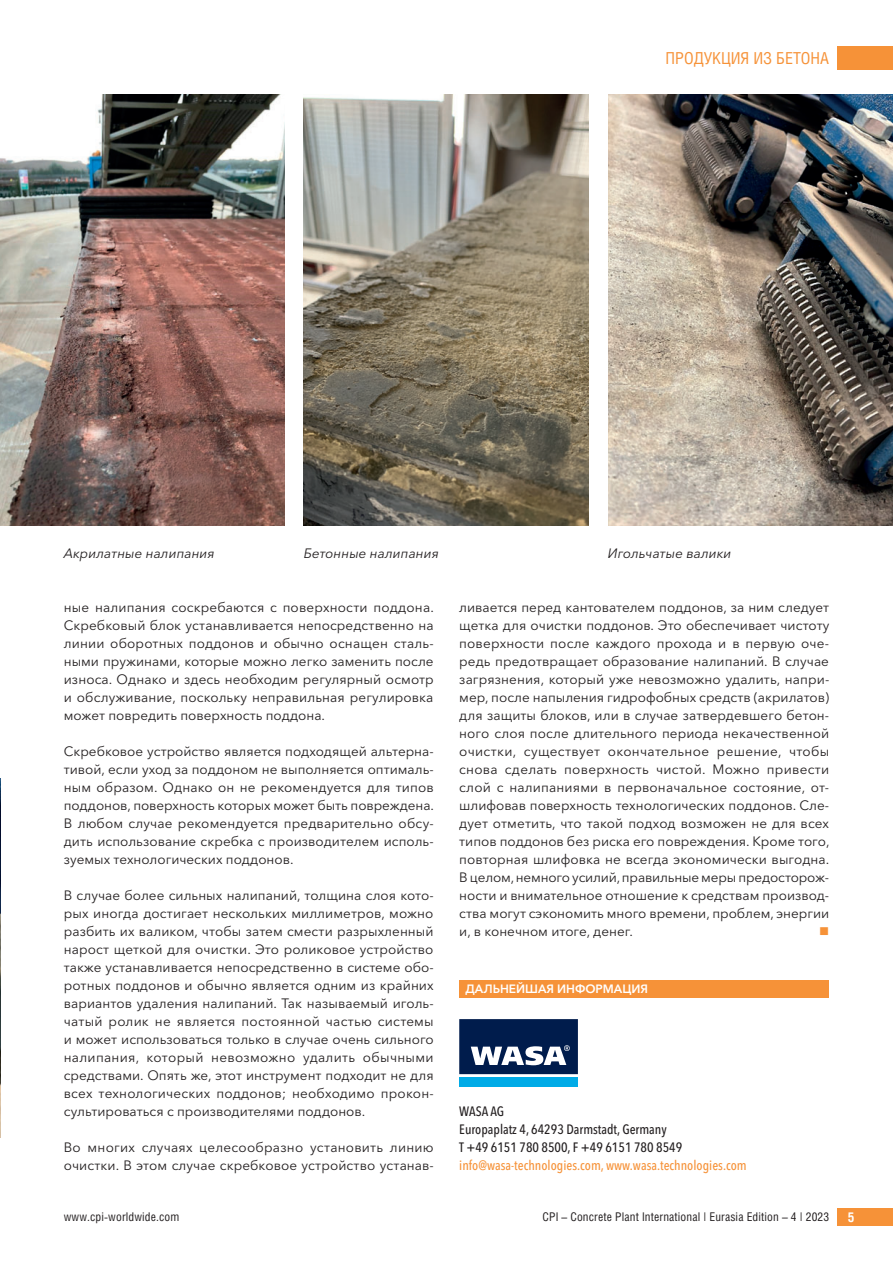
<style>
.page{position:relative;width:893px;height:1263px;background:#fff}
.page>*{position:absolute;margin:0;border:0;box-sizing:border-box;transform-origin:0 0}
.t1{font:16.5px "Helios Cond";color:#f69238}
.t2{font:13.5px/18px "Avenir Next Cyr";color:#231f20;text-align:justify}
.t3{font:500 condensed 13.5px/18px "Avenir Next LT Pro";color:#231f20}
.t4{font:500 condensed 13.5px "Avenir Next LT Pro";color:#f69238}
.t5{font:italic 13.5px "Avenir Next Cyr";color:#231f20}
.t6{font:700 13.5px "Helios Cond";color:#fff}
.t7{font:12px "Helios Cond";letter-spacing:.01em;color:#231f20}
.t8{font:600 12px "Avenir Next Cyr";color:#fff}
</style>
<div class="page">
<div style="left:838px;top:47px;width:55px;height:23px;background:#f69238"></div>
<div style="left:838px;top:1208px;width:55px;height:18px;background:#f69238"></div>
<img style="left:0;top:95px;width:285px;height:430px">
<img style="left:304px;top:95px;width:284px;height:430px">
<img style="left:608px;top:95px;width:285px;height:430px">
<div style="left:459px;top:980px;width:370px;height:17px;background:#f69238"></div>
<div style="left:459px;top:1019px;width:119px;height:55px;background:#001c4c"></div>
<div style="left:459px;top:1078px;width:119px;height:9px;background:#00abe7"></div>
<svg style="left:471px;top:1045px;width:99px;height:20px"></svg>
<img style="left:0;top:778px;width:1px;height:359px">
<p class="t1" style="left:665px;top:49px;width:165px">ПРОДУКЦИЯ ИЗ БЕТОНА</p>
<p class="t5" style="left:64px;top:545px;width:153px">Акрилатные налипания</p>
<p class="t5" style="left:304px;top:545px;width:137px">Бетонные налипания</p>
<p class="t5" style="left:608px;top:545px;width:125px">Игольчатые валики</p>
<p class="t2" style="left:64px;top:598px;width:372px">ные налипания соскребаются с поверхности поддона.<br>Скребковый блок устанавливается непосредственно на линии оборотных поддонов и обычно оснащен сталь&shy;ными пружинами, которые можно легко заменить после износа. Однако и здесь необходим регулярный осмотр и обслуживание, поскольку неправильная регулировка может повредить поверхность поддона.</p>
<p class="t2" style="left:64px;top:742px;width:372px">Скребковое устройство является подходящей альтерна&shy;тивой, если уход за поддоном не выполняется оптималь&shy;ным образом. Однако он не рекомендуется для типов поддонов, поверхность которых может быть повреждена.<br>В любом случае рекомендуется предварительно обсу&shy;дить использование скребка с производителем исполь&shy;зуемых технологических поддонов.</p>
<p class="t2" style="left:64px;top:886px;width:371px">В случае более сильных налипаний, толщина слоя кото&shy;рых иногда достигает нескольких миллиметров, можно разбить их валиком, чтобы затем смести разрыхленный нарост щеткой для очистки. Это роликовое устройство также устанавливается непосредственно в системе обо&shy;ротных поддонов и обычно является одним из крайних вариантов удаления налипаний. Так называемый иголь&shy;чатый ролик не является постоянной частью системы и может использоваться только в случае очень сильного налипания, который невозможно удалить обычными средствами. Опять же, этот инструмент подходит не для всех технологических поддонов; необходимо прокон&shy;сультироваться с производителями поддонов.</p>
<p class="t2" style="left:64px;top:1138px;width:372px">Во многих случаях целесообразно установить линию очистки. В этом случае скребковое устройство устанав-</p>
<p class="t2" style="left:459px;top:598px;width:372px">ливается перед кантователем поддонов, за ним следует щетка для очистки поддонов. Это обеспечивает чистоту поверхности после каждого прохода и в первую оче&shy;редь предотвращает образование налипаний. В случае загрязнения, который уже невозможно удалить, напри&shy;мер, после напыления гидрофобных средств (акрилатов) для защиты блоков, или в случае затвердевшего бетон&shy;ного слоя после длительного периода некачественной очистки, существует окончательное решение, чтобы снова сделать поверхность чистой. Можно привести слой с налипаниями в первоначальное состояние, от&shy;шлифовав поверхность технологических поддонов. Сле&shy;дует отметить, что такой подход возможен не для всех типов поддонов без риска его повреждения. Кроме того, повторная шлифовка не всегда экономически выгодна.<br>В целом, немного усилий, правильные меры предосторож&shy;ности и внимательное отношение к средствам производ&shy;ства могут сэкономить много времени, проблем, энергии и, в конечном итоге, денег.</p>
<p class="t8" style="left:466px;top:982px;width:184px">ДАЛЬНЕЙШАЯ ИНФОРМАЦИЯ</p>
<p class="t3" style="left:459px;top:1104px;width:224px">WASA AG<br>Europaplatz 4, 64293 Darmstadt, Germany<br>T +49 6151 780 8500, F +49 6151 780 8549</p>
<p class="t4" style="left:459px;top:1160px;width:289px">info@wasa-technologies.com, www.wasa.technologies.com</p>
<p class="t7" style="left:64px;top:1210px;width:117px">www.cpi-worldwide.com</p>
<p class="t7" style="left:542px;top:1210px;width:288px">CPI – Concrete Plant International | Eurasia Edition – 4 | 2023</p>
<p class="t6" style="left:848px;top:1209px;width:8px">5</p>
</div>
